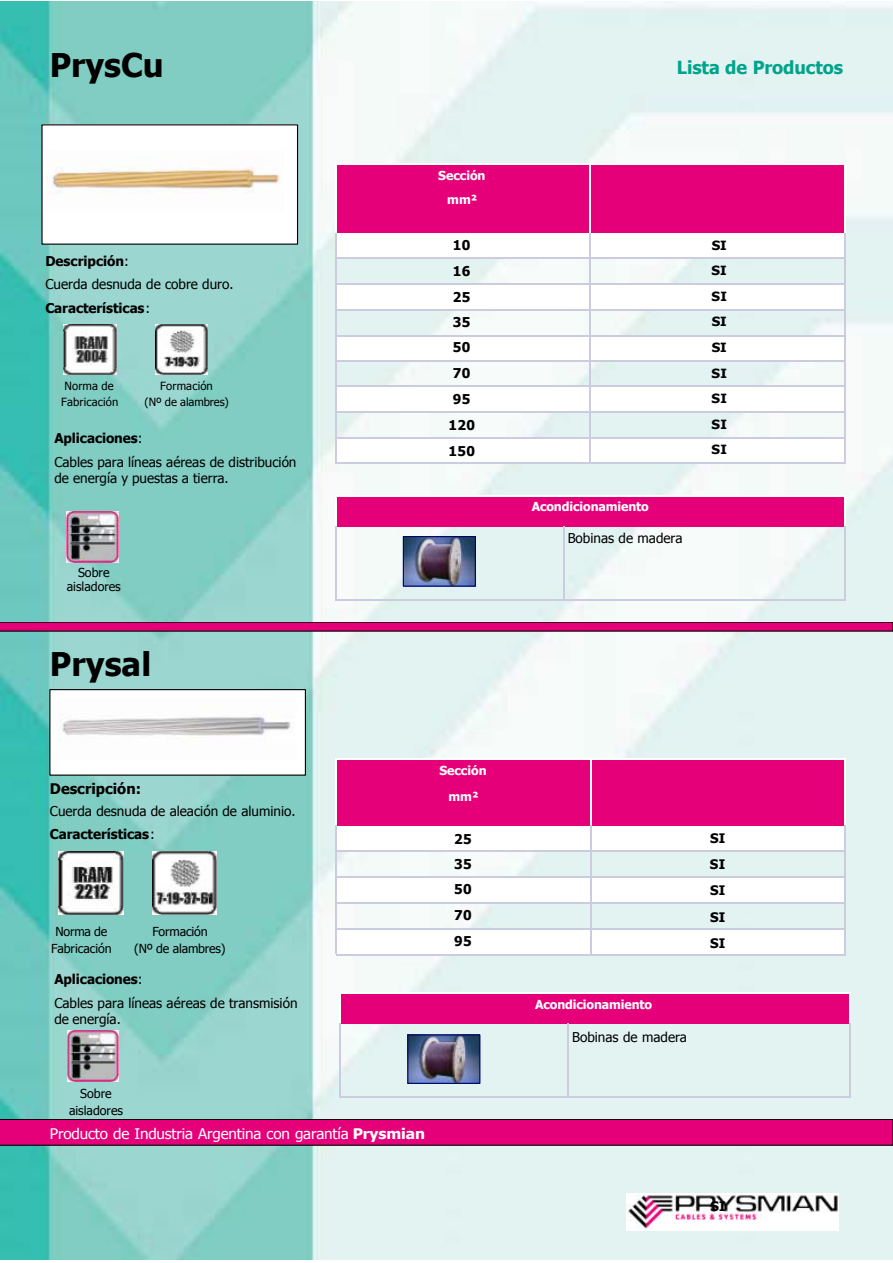
<style>
.page{position:relative;width:893px;height:1263px;background:#fff}
.page>*{position:absolute;margin:0;border:0;box-sizing:border-box;transform-origin:0 0}
.t1{font:700 32.7px "Tahoma";color:#000}
.t2{font:700 18px "Tahoma";letter-spacing:-.005em;color:#00a38b}
.t3{font:14.7px "Tahoma";letter-spacing:-.01em;color:#fff;scale:1.04 1}
.t4{font:700 14.7px "Tahoma";color:#000}
.t5{font:13.5px/23.7px "Tahoma";color:#000}
.t6{font:700 13.5px/25.8px "Tahoma";letter-spacing:.03em;color:#000;text-align:center}
.t7{font:700 13.05px/26.2px "Tahoma";letter-spacing:.005em;color:#000;text-align:justify}
.t8{font:700 12.75px/25.5px "Tahoma";letter-spacing:.025em;color:#000;text-align:justify;scale:1.06 1}
.t9{font:12.3px/16.8px "Tahoma";letter-spacing:-.005em;color:#000;text-align:center}
.t10{font:700 12.3px/23.7px "Tahoma";letter-spacing:-.01em;color:#fff;text-align:center}
.t11{font:11.25px/15.8px "Tahoma";letter-spacing:-.01em;color:#000;text-align:center}
.t12{font:11.25px/15.8px "Tahoma";letter-spacing:.01em;color:#000;text-align:center}
.s1{font-weight:700}
</style>
<div class="page">
<img style="left:0;top:2px;width:892px;height:1257px">
<svg style="left:0;top:1119px;width:892px;height:27px;background:#d30170"></svg>
<img style="left:626px;top:1194px;width:212px;height:37px">
<div style="left:336px;top:163px;width:253px;height:70px;background:#e50079"></div>
<div style="left:589px;top:163px;width:256px;height:70px;background:#e50079"></div>
<div style="left:336px;top:233px;width:253px;height:25px;background:#fff"></div>
<div style="left:589px;top:233px;width:256px;height:25px;background:#fff"></div>
<div style="left:336px;top:284px;width:253px;height:25px;background:#fff"></div>
<div style="left:589px;top:284px;width:256px;height:25px;background:#fff"></div>
<div style="left:336px;top:335px;width:253px;height:26px;background:#fff"></div>
<div style="left:589px;top:335px;width:256px;height:26px;background:#fff"></div>
<div style="left:336px;top:386px;width:253px;height:26px;background:#fff"></div>
<div style="left:589px;top:386px;width:256px;height:26px;background:#fff"></div>
<div style="left:336px;top:438px;width:253px;height:26px;background:#fff"></div>
<div style="left:589px;top:438px;width:256px;height:26px;background:#fff"></div>
<hr style="left:336px;top:163px;width:1px;height:70px;background:#fff">
<hr style="left:589px;top:163px;width:1px;height:70px;background:#fff">
<hr style="left:844px;top:163px;width:1px;height:70px;background:#fff">
<hr style="left:336px;top:233px;width:1px;height:231px;background:#cccce0">
<hr style="left:589px;top:233px;width:1px;height:231px;background:#cccce0">
<hr style="left:844px;top:233px;width:1px;height:231px;background:#cccce0">
<hr style="left:336px;top:163px;width:509px;height:1px;background:#fff">
<hr style="left:336px;top:258px;width:509px;height:1px;background:#cccce0">
<hr style="left:336px;top:284px;width:509px;height:1px;background:#cccce0">
<hr style="left:336px;top:309px;width:509px;height:1px;background:#cccce0">
<hr style="left:336px;top:335px;width:509px;height:1px;background:#cccce0">
<hr style="left:336px;top:360px;width:509px;height:1px;background:#cccce0">
<hr style="left:336px;top:386px;width:509px;height:1px;background:#cccce0">
<hr style="left:336px;top:412px;width:509px;height:1px;background:#cccce0">
<hr style="left:336px;top:438px;width:509px;height:1px;background:#cccce0">
<hr style="left:336px;top:462px;width:509px;height:2px;background:#cccce0">
<div style="left:42px;top:125px;width:255px;height:119px;background:#fff"></div>
<img style="left:46px;top:161px;width:234px;height:33px">
<svg style="left:0;top:622px;width:892px;height:10px;background:#ba0766"></svg>
<div style="left:336px;top:758px;width:254px;height:68px;background:#e50079"></div>
<div style="left:590px;top:758px;width:255px;height:68px;background:#e50079"></div>
<div style="left:336px;top:826px;width:254px;height:26px;background:#fff"></div>
<div style="left:590px;top:826px;width:255px;height:26px;background:#fff"></div>
<div style="left:336px;top:876px;width:254px;height:26px;background:#fff"></div>
<div style="left:590px;top:876px;width:255px;height:26px;background:#fff"></div>
<div style="left:336px;top:928px;width:254px;height:27px;background:#fff"></div>
<div style="left:590px;top:928px;width:255px;height:27px;background:#fff"></div>
<hr style="left:336px;top:758px;width:1px;height:68px;background:#fff">
<hr style="left:590px;top:758px;width:1px;height:68px;background:#fff">
<hr style="left:844px;top:758px;width:1px;height:68px;background:#fff">
<hr style="left:336px;top:826px;width:1px;height:128px;background:#cccce0">
<hr style="left:590px;top:826px;width:1px;height:128px;background:#cccce0">
<hr style="left:844px;top:826px;width:1px;height:128px;background:#cccce0">
<hr style="left:336px;top:758px;width:509px;height:1px;background:#fff">
<hr style="left:336px;top:850px;width:509px;height:2px;background:#cccce0">
<hr style="left:336px;top:876px;width:509px;height:2px;background:#cccce0">
<hr style="left:336px;top:902px;width:509px;height:1px;background:#cccce0">
<hr style="left:336px;top:928px;width:509px;height:1px;background:#cccce0">
<hr style="left:336px;top:954px;width:509px;height:1px;background:#cccce0">
<img style="left:68px;top:1031px;width:50px;height:50px">
<div style="left:339px;top:992px;width:511px;height:32px;background:#e50079"></div>
<hr style="left:339px;top:992px;width:1px;height:32px;background:#fff">
<hr style="left:849px;top:992px;width:1px;height:32px;background:#fff">
<hr style="left:339px;top:1024px;width:1px;height:74px;background:#cccce0">
<hr style="left:567px;top:1024px;width:1px;height:74px;background:#cccce0">
<hr style="left:849px;top:1024px;width:1px;height:74px;background:#cccce0">
<hr style="left:339px;top:992px;width:511px;height:1px;background:#fff">
<hr style="left:339px;top:1097px;width:511px;height:1px;background:#cccce0">
<img style="left:409px;top:1036px;width:69px;height:46px">
<div style="left:407px;top:1034px;width:73px;height:50px;border:1px solid #006"></div>
<img style="left:59px;top:852px;width:64px;height:63px">
<img style="left:152px;top:852px;width:64px;height:63px">
<img style="left:67px;top:512px;width:52px;height:50px">
<img style="left:63px;top:324px;width:53px;height:51px">
<img style="left:156px;top:324px;width:51px;height:51px">
<div style="left:336px;top:495px;width:509px;height:31px;background:#e50079"></div>
<hr style="left:336px;top:495px;width:1px;height:31px;background:#fff">
<hr style="left:844px;top:495px;width:1px;height:31px;background:#fff">
<hr style="left:336px;top:526px;width:1px;height:75px;background:#cccce0">
<hr style="left:563px;top:526px;width:1px;height:75px;background:#cccce0">
<hr style="left:844px;top:526px;width:1px;height:75px;background:#cccce0">
<hr style="left:336px;top:495px;width:509px;height:1px;background:#fff">
<hr style="left:336px;top:600px;width:509px;height:1px;background:#cccce0">
<img style="left:405px;top:538px;width:69px;height:47px">
<div style="left:403px;top:536px;width:73px;height:51px;border:1px solid #006"></div>
<div style="left:50px;top:690px;width:255px;height:85px;background:#fff"></div>
<div style="left:49px;top:689px;width:257px;height:87px;border:1px solid #000"></div>
<img style="left:59px;top:716px;width:232px;height:24px">
<h1 class="t1" style="left:50px;top:42px;width:115px">PrysCu</h1>
<p class="t5" style="left:45px;top:248px;width:190px"><span class="s1">Descripción</span>:<br>Cuerda desnuda de cobre duro.<br><span class="s1">Características</span>:</p>
<p class="t12" style="left:61px;top:378px;width:59px">Norma de<br>Fabricación</p>
<p class="t11" style="left:144px;top:378px;width:86px">Formación<br>(Nº de alambres)</p>
<p class="t5" style="left:54px;top:426px;width:243px"><span class="s1">Aplicaciones</span>:<br>Cables para líneas aéreas de distribución</p>
<p class="t5" style="left:54px;top:465px;width:176px">de energía y puestas a tierra.</p>
<p class="t9" style="left:67px;top:565px;width:55px;line-height:13.5px">Sobre aisladores</p>
<h1 class="t1" style="left:50px;top:641px;width:103px">Prysal</h1>
<p class="t10" style="left:438px;top:163px;width:49px">Sección mm²</p>
<p class="t6" style="left:448px;top:231px;width:28px">10<br>16<br>25<br>35<br>50<br>70<br>95<br>120<br>150</p>
<p class="t4" style="left:50px;top:779px;width:93px">Descripción:</p>
<p class="t5" style="left:50px;top:798px;width:247px">Cuerda desnuda de aleación de aluminio.<br><span class="s1">Características</span>:</p>
<p class="t9" style="left:51px;top:923px;width:62px">Norma de<br>Fabricación</p>
<p class="t9" style="left:134px;top:923px;width:93px">Formación<br>(Nº de alambres)</p>
<p class="t5" style="left:54px;top:967px;width:245px"><span class="s1">Aplicaciones</span>:<br>Cables para líneas aéreas de transmisión</p>
<p class="t5" style="left:54px;top:1006px;width:68px">de energía.</p>
<p class="t10" style="left:439px;top:757px;width:49px;line-height:25.8px">Sección mm²</p>
<p class="t6" style="left:454px;top:825px;width:19px;text-align:justify">25<br>35<br>50<br>70<br>95</p>
<p class="t9" style="left:69px;top:1085px;width:55px">Sobre aisladores</p>
<p class="t3" style="left:50px;top:1123px;width:362px">Producto de Industria Argentina con garantía <span class="s1">Prysmian</span></p>
<h2 class="t2" style="left:676px;top:55px;width:168px">Lista de Productos</h2>
<p class="t10" style="left:531px;top:494px;width:119px">Acondicionamiento</p>
<p class="t5" style="left:567px;top:526px;width:116px">Bobinas de madera</p>
<p class="t8" style="left:711px;top:232px;width:16px">SI SI SI SI SI SI SI SI SI</p>
<p class="t10" style="left:535px;top:992px;width:119px">Acondicionamiento</p>
<p class="t5" style="left:572px;top:1024px;width:116px">Bobinas de madera</p>
<p class="t7" style="left:710px;top:824px;width:17px">SI SI SI SI SI</p>
<p class="t7" style="left:710px;top:1192px;width:17px">SI</p>
</div>
